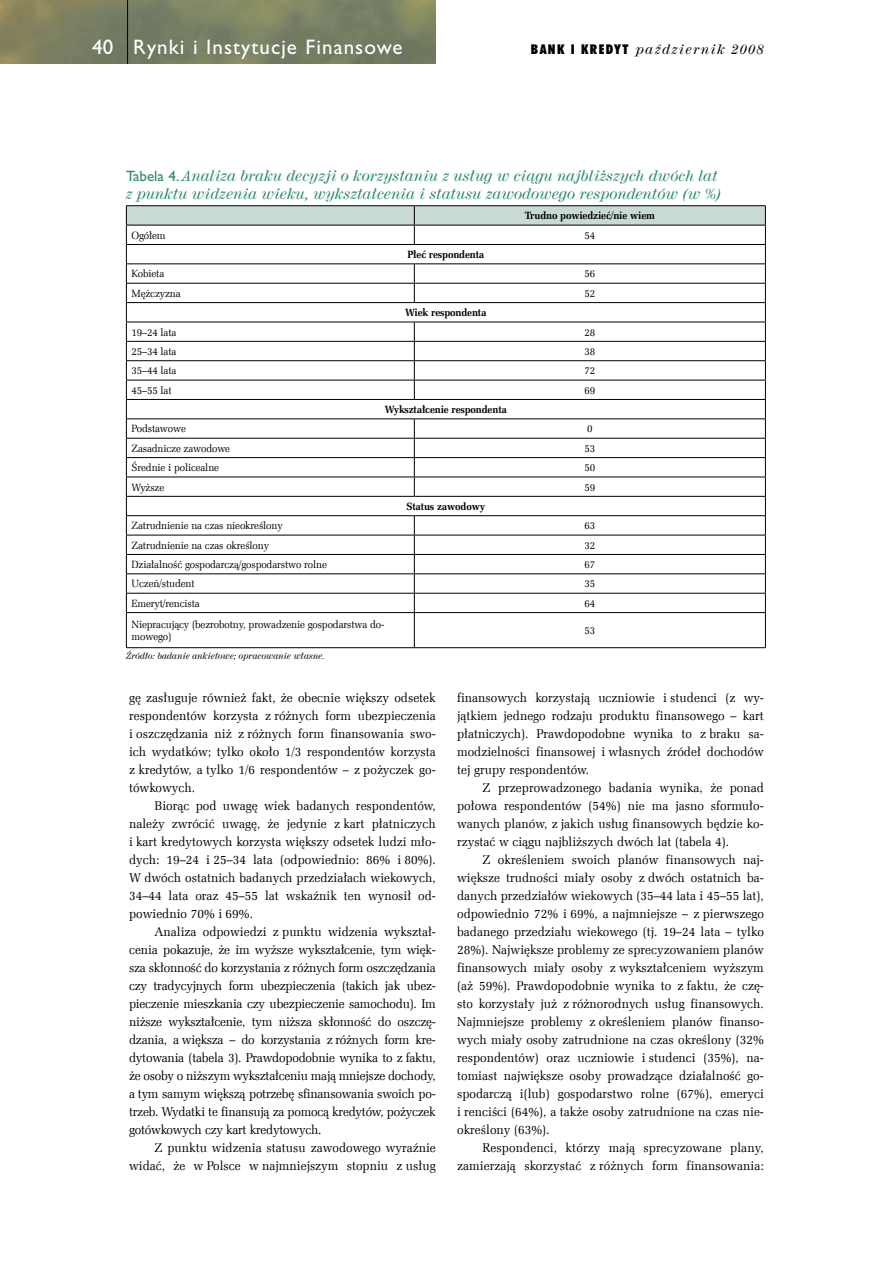
<style>
.page{position:relative;width:893px;height:1263px;background:#fff}
.page>*{position:absolute;margin:0;border:0;box-sizing:border-box;transform-origin:0 0}
.t1{font:21px "Gill Sans PL";letter-spacing:.05em;color:#fff}
.t2{font:italic 15px/18px "Century 725 EU";color:#2a8a6d}
.t3{font:italic 13.5px "Century 725 EU";letter-spacing:.1em;color:#000}
.t4{font:12.75px/18px "Zapf Ellipt EU";color:#000;text-align:justify;scale:.95 1}
.t5{font:10.5px/12px "Zapf Ellipt EU";letter-spacing:-.015em;color:#000;scale:.95 1}
.t6{font:700 10.5px "Zapf Ellipt EU";letter-spacing:-.015em;color:#000;scale:.95 1}
.t7{font:italic 9px "Century 725 EU";color:#000;scale:.95 1}
.s1{font-family:"Futura PL";font-weight:900;font-style:normal;font-stretch:condensed}
.s2{font-family:"Gill Sans PL";font-style:normal}
</style>
<div class="page">
<img style="left:0;top:0;width:436px;height:64px">
<hr style="left:127px;top:0;width:1px;height:64px;background:#000">
<hr style="left:126px;top:613px;width:1px;height:34px;background:#000">
<hr style="left:126px;top:205px;width:288px;height:1px;background:#000">
<hr style="left:414px;top:205px;width:352px;height:1px;background:#000">
<hr style="left:126px;top:612px;width:288px;height:1px;background:#000">
<hr style="left:414px;top:612px;width:352px;height:1px;background:#000">
<hr style="left:126px;top:647px;width:288px;height:1px;background:#000">
<hr style="left:414px;top:647px;width:352px;height:1px;background:#000">
<svg style="left:126px;top:206px;width:640px;height:406px"></svg>
<hr style="left:414px;top:613px;width:1px;height:34px;background:#000">
<hr style="left:765px;top:613px;width:1px;height:34px;background:#000">
<h1 class="t1" style="left:92px;top:35px;width:312px">40 Rynki i Instytucje Finansowe</h1>
<p class="t3" style="left:531px;top:41px;width:234px"><span class="s1">BANK I KREDYT</span> październik 2008</p>
<p class="t2" style="left:126px;top:167px;width:597px"><span class="s2">Tabela 4.</span> Analiza braku decyzji o korzystaniu z usług w ciągu najbliższych dwóch lat z punktu widzenia wieku, wykształcenia i statusu zawodowego respondentów (w %)</p>
<p class="t6" style="left:525px;top:209px;width:138px">Trudno powiedzieć/nie wiem</p>
<p class="t5" style="left:132px;top:229px;width:37px">Ogółem</p>
<p class="t5" style="left:584px;top:229px;width:13px">54</p>
<p class="t6" style="left:407px;top:248px;width:82px">Płeć respondenta</p>
<p class="t5" style="left:132px;top:268px;width:36px">Kobieta</p>
<p class="t5" style="left:584px;top:268px;width:13px">56</p>
<p class="t5" style="left:132px;top:287px;width:53px">Mężczyzna</p>
<p class="t5" style="left:584px;top:287px;width:13px">52</p>
<p class="t6" style="left:405px;top:306px;width:87px">Wiek respondenta</p>
<p class="t5" style="left:132px;top:326px;width:49px">19–24 lata</p>
<p class="t5" style="left:584px;top:326px;width:13px">28</p>
<p class="t5" style="left:132px;top:346px;width:49px">25–34 lata</p>
<p class="t5" style="left:584px;top:346px;width:13px">38</p>
<p class="t5" style="left:132px;top:365px;width:49px">35–44 lata</p>
<p class="t5" style="left:584px;top:365px;width:13px">72</p>
<p class="t5" style="left:132px;top:384px;width:44px">45–55 lat</p>
<p class="t5" style="left:584px;top:384px;width:13px">69</p>
<p class="t6" style="left:385px;top:403px;width:130px">Wykształcenie respondenta</p>
<p class="t5" style="left:132px;top:423px;width:59px">Podstawowe</p>
<p class="t5" style="left:587px;top:423px;width:7px">0</p>
<p class="t5" style="left:132px;top:442px;width:105px">Zasadnicze zawodowe</p>
<p class="t5" style="left:584px;top:442px;width:13px">53</p>
<p class="t5" style="left:132px;top:462px;width:94px">Średnie i policealne</p>
<p class="t5" style="left:584px;top:462px;width:13px">50</p>
<p class="t5" style="left:132px;top:481px;width:36px">Wyższe</p>
<p class="t5" style="left:584px;top:481px;width:13px">59</p>
<p class="t6" style="left:407px;top:500px;width:84px">Status zawodowy</p>
<p class="t5" style="left:132px;top:520px;width:161px">Zatrudnienie na czas nieokreślony</p>
<p class="t5" style="left:584px;top:520px;width:13px">63</p>
<p class="t5" style="left:132px;top:539px;width:146px">Zatrudnienie na czas określony</p>
<p class="t5" style="left:584px;top:539px;width:13px">32</p>
<p class="t5" style="left:132px;top:559px;width:207px">Działalność gospodarczą/gospodarstwo rolne</p>
<p class="t5" style="left:584px;top:559px;width:13px">67</p>
<p class="t5" style="left:132px;top:578px;width:68px">Uczeń/student</p>
<p class="t5" style="left:584px;top:578px;width:13px">35</p>
<p class="t5" style="left:132px;top:597px;width:73px">Emeryt/rencista</p>
<p class="t5" style="left:584px;top:597px;width:13px">64</p>
<p class="t5" style="left:132px;top:619px;width:268px">Niepracujący (bezrobotny, prowadzenie gospodarstwa do&shy;mowego)</p>
<p class="t5" style="left:584px;top:625px;width:13px">53</p>
<p class="t7" style="left:126px;top:650px;width:210px">Źródło: badanie ankietowe; opracowanie własne.</p>
<p class="t4" style="left:129px;top:689px;width:324px">gę zasługuje również fakt, że obecnie większy odsetek respondentów korzysta z różnych form ubezpieczenia i oszczędzania niż z różnych form finansowania swo&shy;ich wydatków; tylko około 1/3 respondentów korzysta z kredytów, a tylko 1/6 respondentów – z pożyczek go&shy;tówkowych.</p>
<p class="t4" style="left:129px;top:797px;width:324px;text-indent:26px">Biorąc pod uwagę wiek badanych respondentów, należy zwrócić uwagę, że jedynie z kart płatniczych i kart kredytowych korzysta większy odsetek ludzi mło&shy;dych: 19–24 i 25–34 lata (odpowiednio: 86% i 80%).<br>W dwóch ostatnich badanych przedziałach wiekowych, 34–44 lata oraz 45–55 lat wskaźnik ten wynosił od&shy;powiednio 70% i 69%.</p>
<p class="t4" style="left:129px;top:923px;width:324px;text-indent:26px">Analiza odpowiedzi z punktu widzenia wykształ&shy;cenia pokazuje, że im wyższe wykształcenie, tym więk&shy;sza skłonność do korzystania z różnych form oszczędzania czy tradycyjnych form ubezpieczenia (takich jak ubez&shy;pieczenie mieszkania czy ubezpieczenie samochodu). Im niższe wykształcenie, tym niższa skłonność do oszczę&shy;dzania, a większa – do korzystania z różnych form kre&shy;dytowania (tabela 3). Prawdopodobnie wynika to z faktu, że osoby o niższym wykształceniu mają mniejsze dochody, a tym samym większą potrzebę sfinansowania swoich po&shy;trzeb. Wydatki te finansują za pomocą kredytów, pożyczek gotówkowych czy kart kredytowych.</p>
<p class="t4" style="left:129px;top:1139px;width:324px;text-align:right">Z punktu widzenia statusu zawodowego wyraźnie widać, że w Polsce w najmniejszym stopniu z usług</p>
<p class="t4" style="left:457px;top:689px;width:324px">finansowych korzystają uczniowie i studenci (z wy&shy;jątkiem jednego rodzaju produktu finansowego – kart płatniczych). Prawdopodobne wynika to z braku sa&shy;modzielności finansowej i własnych źródeł dochodów tej grupy respondentów.</p>
<p class="t4" style="left:457px;top:779px;width:324px;text-indent:26px">Z przeprowadzonego badania wynika, że ponad połowa respondentów (54%) nie ma jasno sformuło&shy;wanych planów, z jakich usług finansowych będzie ko&shy;rzystać w ciągu najbliższych dwóch lat (tabela 4).</p>
<p class="t4" style="left:457px;top:851px;width:324px;text-indent:26px">Z określeniem swoich planów finansowych naj&shy;większe trudności miały osoby z dwóch ostatnich ba&shy;danych przedziałów wiekowych (35–44 lata i 45–55 lat), odpowiednio 72% i 69%, a najmniejsze – z pierwszego badanego przedziału wiekowego (tj. 19–24 lata – tylko 28%). Największe problemy ze sprecyzowaniem planów finansowych miały osoby z wykształceniem wyższym (aż 59%). Prawdopodobnie wynika to z faktu, że czę&shy;sto korzystały już z różnorodnych usług finansowych.<br>Najmniejsze problemy z określeniem planów finanso&shy;wych miały osoby zatrudnione na czas określony (32% respondentów) oraz uczniowie i studenci (35%), na&shy;tomiast największe osoby prowadzące działalność go&shy;spodarczą i(lub) gospodarstwo rolne (67%), emeryci i renciści (64%), a także osoby zatrudnione na czas nie&shy;określony (63%).</p>
<p class="t4" style="left:457px;top:1139px;width:324px;text-align:right">Respondenci, którzy mają sprecyzowane plany, zamierzają skorzystać z różnych form finansowania:</p>
</div>
